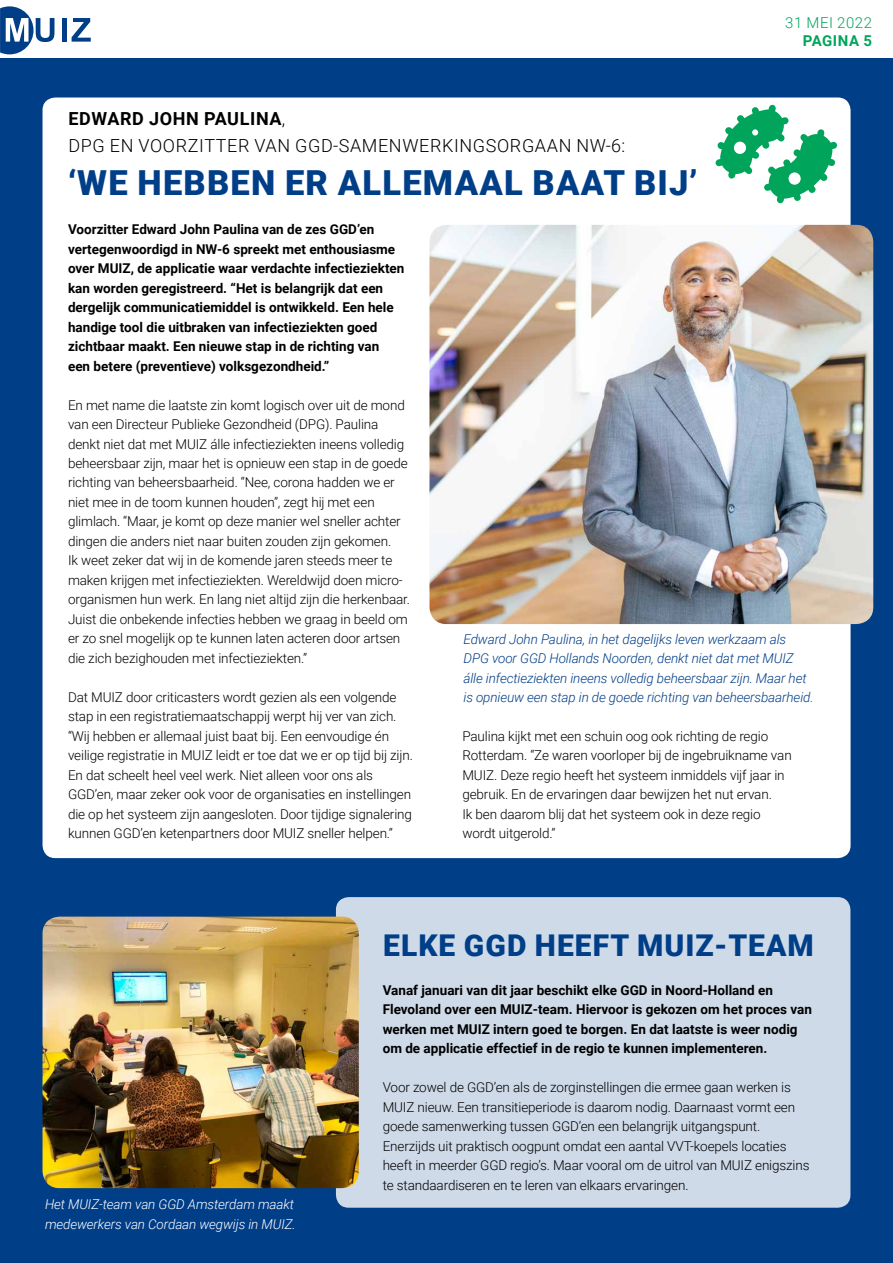
<style>
.page{position:relative;width:893px;height:1263px;background:#fff}
.page>*{position:absolute;margin:0;border:0;box-sizing:border-box;transform-origin:0 0}
.t1{font:900 34.5px "Roboto";letter-spacing:.035em;color:#003e88}
.t2{font:900 30px "Roboto";letter-spacing:.035em;color:#003e88}
.t3{font:300 18px "Roboto";letter-spacing:.035em;color:#000}
.t4{font:700 18px/27px "Roboto";letter-spacing:.035em;color:#000}
.t5{font:300 15px "Roboto";letter-spacing:.035em;color:#00a55b}
.t6{font:700 15px "Roboto";letter-spacing:.035em;color:#00a55b}
.t7{font:300 13.5px/19.5px "Roboto";letter-spacing:-.01em;color:#000}
.t8{font:700 13.5px/19.5px "Roboto";color:#000}
.t9{font:italic 300 13.5px/19.5px "Roboto";letter-spacing:-.01em;color:#003e88}
.t10{font:italic 300 13.5px/19.5px "Roboto";letter-spacing:-.01em;color:#fff}
.s1{font-weight:300}
</style>
<div class="page">
<svg style="left:0;top:6px;width:54px;height:48px"></svg>
<div style="left:62px;top:18px;width:5px;height:24px;background:#003f88"></div>
<svg style="left:72px;top:18px;width:19px;height:24px"></svg>
<div style="left:0;top:58px;width:893px;height:1205px;background:#003e88"></div>
<div style="left:43px;top:98px;width:808px;height:760px;background:#fff;border-radius:13px"></div>
<img style="left:429px;top:225px;width:444px;height:399px">
<div style="left:336px;top:897px;width:514px;height:311px;background:#cedae8;border-radius:13px"></div>
<img style="left:43px;top:917px;width:316px;height:271px">
<svg style="left:715px;top:105px;width:122px;height:99px"></svg>
<p class="t5" style="left:785px;top:12px;width:88px">31 mei 2022</p>
<p class="t6" style="left:803px;top:30px;width:71px">Pagina 5</p>
<h3 class="t4" style="left:68px;top:104px;width:219px">Edward Joh n Paulina<span class="s1">,<br>DPG en voorz</span></h3>
<h3 class="t3" style="left:199px;top:132px;width:68px">itter van</h3>
<h3 class="t3" style="left:295px;top:132px;width:178px">GGD-samenwerkingsorgaan</h3>
<h3 class="t3" style="left:576px;top:132px;width:50px">NW-6:</h3>
<h1 class="t1" style="left:68px;top:159px;width:631px">‘WE HEBBEN ER ALLEMAAL BAAT BIJ’</h1>
<p class="t8" style="left:68px;top:219px;width:308px">Voorzitter Edward John Paulina van de zes GG D’en vertegenwoordigd in NW-</p>
<p class="t8" style="left:68px;top:238px;width:338px;text-indent:154px">6 spreekt met enthousiasme over MUIZ, de applicatie waar verdachte infectieziekten kan worden geregistreerd. “Het is belangrijk dat een dergelijk communicatiemiddel is ontwikkeld. Een hele handige tool die uitbraken van infectieziekten goed zichtbaar maakt. Een nieuwe stap in de richting van een betere (preventieve) volksgezondheid.”</p>
<p class="t7" style="left:68px;top:394px;width:344px">En met name die laatste zin komt logisch over uit de mond van een Directeur Publieke Gezondheid (DPG). Paulina denkt niet dat met MUIZ álle infectieziekten ineens volledig beheersbaar zijn, maar het is opnieuw een stap in de goede richting van beheersbaarheid. “Nee, corona hadden we er niet mee in de toom kunnen houden”, zegt hij met een glimlach. “Maar, je komt op deze manier wel sneller achter dingen die anders niet naar buiten zouden zijn gekomen.<br>Ik weet zeker dat wij in de komende jaren steeds meer te maken krijgen met infectieziekten. Wereldwijd doen micro&shy;organismen hun werk. En lang niet altijd zijn die herkenbaar.<br>Juist die onbekende infecties hebben we graag in beeld om er zo snel mogelijk op te kunnen laten acteren door artsen die zich bezighouden met infectieziekten.”</p>
<p class="t7" style="left:68px;top:687px;width:346px">Dat M UI Z door criticasters wordt gezien als een volgende stap in een registratiemaatschappij werpt hij ver van zich. “Wij hebben er allemaal juist baat bij. Een eenvoudige én veilige registratie in M UI Z leidt er toe dat we er op tijd bij zijn.<br>En dat scheelt heel veel werk. Niet alleen voor ons als GGD’en, maar zeker ook voor de organisaties en instellingen die op het systeem zijn aangesloten. Door tijdige signalering kunnen GGD’en ketenpartners door M UIZ sneller helpen.”</p>
<p class="t9" style="left:463px;top:628px;width:352px">Edward John Paulina, in het dagelijks leven werkzaam als DPG voor GGD Hollands Noorden, denkt niet dat met MUIZ álle infectieziekten ineens volledig beheersbaar zijn. Maar het is opnieuw een stap in de goede richting van beheersbaarheid.</p>
<p class="t7" style="left:462px;top:726px;width:331px">Paulina kijkt met een schuin oog ook richting de regio Rotterdam. “Ze waren voorloper bij de ingebruikname van M UI Z. Deze regio heeft het systeem inmiddels vijf jaar in gebruik. En de ervaringen daar bewijzen het nut ervan.<br>Ik ben daarom blij dat het systeem ook in deze regio wordt uitgerold.”</p>
<p class="t10" style="left:45px;top:1194px;width:252px">Het MUIZ-team van GGD Amsterdam maakt medewerkers van Cordaan wegwijs in MUIZ.</p>
<h2 class="t2" style="left:383px;top:924px;width:102px">ELKE GGD</h2>
<h2 class="t2" style="left:535px;top:924px;width:277px">HEEFT MUIZ-TEAM</h2>
<p class="t8" style="left:383px;top:979px;width:431px">Vanaf januari van dit jaar beschikt elke GG D in Noord-Holland en Flevoland over een MUIZ-team. Hiervoor is gekozen om het proces van werken met MUIZ intern goed te borgen. En dat laatste is weer nodig om de applicatie effectief in de regio te kunnen implementeren.</p>
<p class="t7" style="left:383px;top:1077px;width:428px">Voor zowel de GGD’en als de zorginstellingen die ermee gaan werken is<br>M UI Z nieuw. Een transitieperiode is daarom nodig. Daarnaast vormt een goede samenwerking tussen GGD’en een belangrijk uitgangspunt.<br>Enerzijds uit praktisch oogpunt omdat een aantal VVT-koepels locaties heeft in meerder GGD regio’s. Maar vooral om de uitrol van M UI Z enigszins te standaardiseren en te leren van elkaars ervaringen.</p>
</div>
